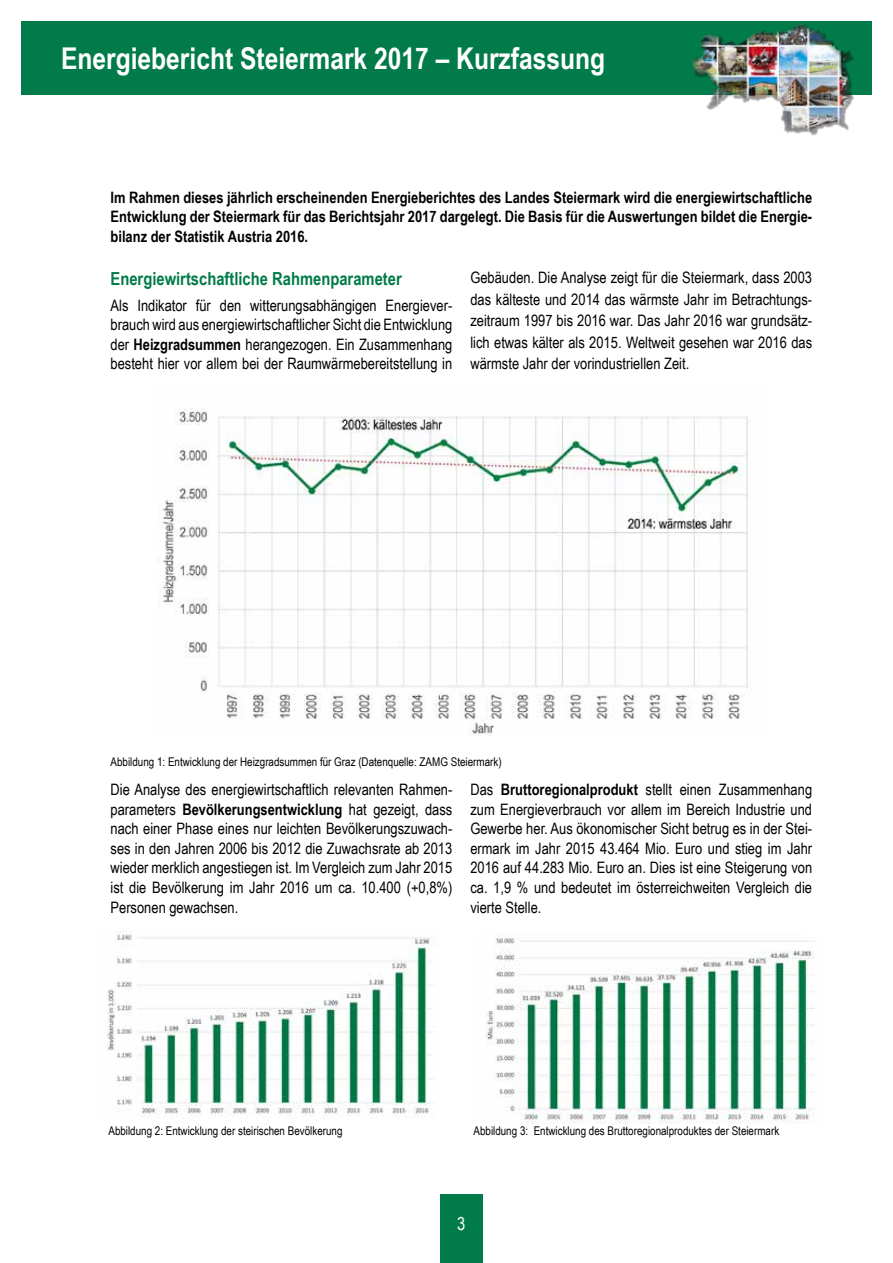
<style>
.page{position:relative;width:893px;height:1263px;background:#fff}
.page>*{position:absolute;margin:0;border:0;box-sizing:border-box;transform-origin:0 0}
.t1{font:700 30px "Arial Narrow";color:#fff}
.t2{font:700 18px "Arial Narrow";color:#007b49}
.t3{font:18px "Arial Narrow";color:#fff}
.t4{font:15.75px/19.6px "Arial Narrow";color:#000;text-align:justify}
.t5{font:700 15.75px/19.5px "Arial Narrow";color:#000;text-align:justify}
.t6{font:12px "Arial Narrow";color:#000}
.s1{font-weight:700}
</style>
<div class="page">
<div style="left:440px;top:1195px;width:43px;height:68px;background:#007b49"></div>
<div style="left:21px;top:21px;width:851px;height:73px;background:#007b49"></div>
<img style="left:107px;top:931px;width:325px;height:185px">
<img style="left:485px;top:934px;width:330px;height:190px">
<img style="left:157px;top:408px;width:591px;height:328px">
<div style="left:692px;top:24px;width:163px;height:112px;background:#000;opacity:.4"></div>
<img style="left:692px;top:24px;width:161px;height:110px">
<img style="left:692px;top:25px;width:105px;height:52px">
<h1 class="t1" style="left:61px;top:35px;width:546px">Energiebericht Steiermark 2017 – Kurzfassung</h1>
<p class="t5" style="left:111px;top:187px;width:703px">Im Rahmen dieses jährlich erscheinenden Energieberichtes des Landes Steiermark wird die energiewirtschaftliche Entwicklung der Steiermark für das Berichtsjahr 2017 dargelegt. Die Basis für die Auswertungen bildet die Energie&shy;bilanz der Statistik Austria 2016.</p>
<p class="t2" style="left:111px;top:265px;width:293px">Energiewirtschaftliche Rahmenparameter</p>
<p class="t4" style="left:111px;top:295px;width:343px">Als Indikator für den witterungsabhängigen Energiever&shy;brauch wird aus energiewirtschaftlicher Sicht die Entwicklung der <span class="s1">Heizgradsummen</span> herangezogen. Ein Zusammenhang besteht hier vor allem bei der Raumwärmebereitstellung in</p>
<p class="t4" style="left:470px;top:267px;width:343px;line-height:21.5px">Gebäuden. Die Analyse zeigt für die Steiermark, dass 2003 das kälteste und 2014 das wärmste Jahr im Betrachtungs&shy;zeitraum 1997 bis 2016 war. Das Jahr 2016 war grundsätz&shy;lich etwas kälter als 2015. Weltweit gesehen war 2016 das wärmste Jahr der vorindustriellen Zeit.</p>
<p class="t6" style="left:111px;top:752px;width:393px">Abbildung 1: Entwicklung der Heizgradsummen für Graz (Datenquelle: ZAMG Steiermark)</p>
<p class="t4" style="left:111px;top:779px;width:343px">Die Analyse des energiewirtschaftlich relevanten Rahmen&shy;parameters <span class="s1">Bevölkerungsentwicklung</span> hat gezeigt, dass nach einer Phase eines nur leichten Bevölkerungszuwach&shy;ses in den Jahren 2006 bis 2012 die Zuwachsrate ab 2013 wieder merklich angestiegen ist. Im Vergleich zum Jahr 2015 ist die Bevölkerung im Jahr 2016 um ca. 10.400 (+0,8%)<br>Personen gewachsen.</p>
<p class="t4" style="left:470px;top:779px;width:343px">Das <span class="s1">Bruttoregionalprodukt</span> stellt einen Zusammenhang zum Energieverbrauch vor allem im Bereich Industrie und Gewerbe her. Aus ökonomischer Sicht betrug es in der Stei&shy;ermark im Jahr 2015 43.464 Mio. Euro und stieg im Jahr 2016 auf 44.283 Mio. Euro an. Dies ist eine Steigerung von ca. 1,9 % und bedeutet im österreichweiten Vergleich die vierte Stelle.</p>
<p class="t6" style="left:108px;top:1122px;width:236px">Abbildung 2: Entwicklung der steirischen Bevölkerung</p>
<p class="t6" style="left:473px;top:1122px;width:307px">Abbildung 3: Entwicklung des Bruttoregionalproduktes der Steiermark</p>
<p class="t3" style="left:457px;top:1210px;width:10px">3</p>
</div>
